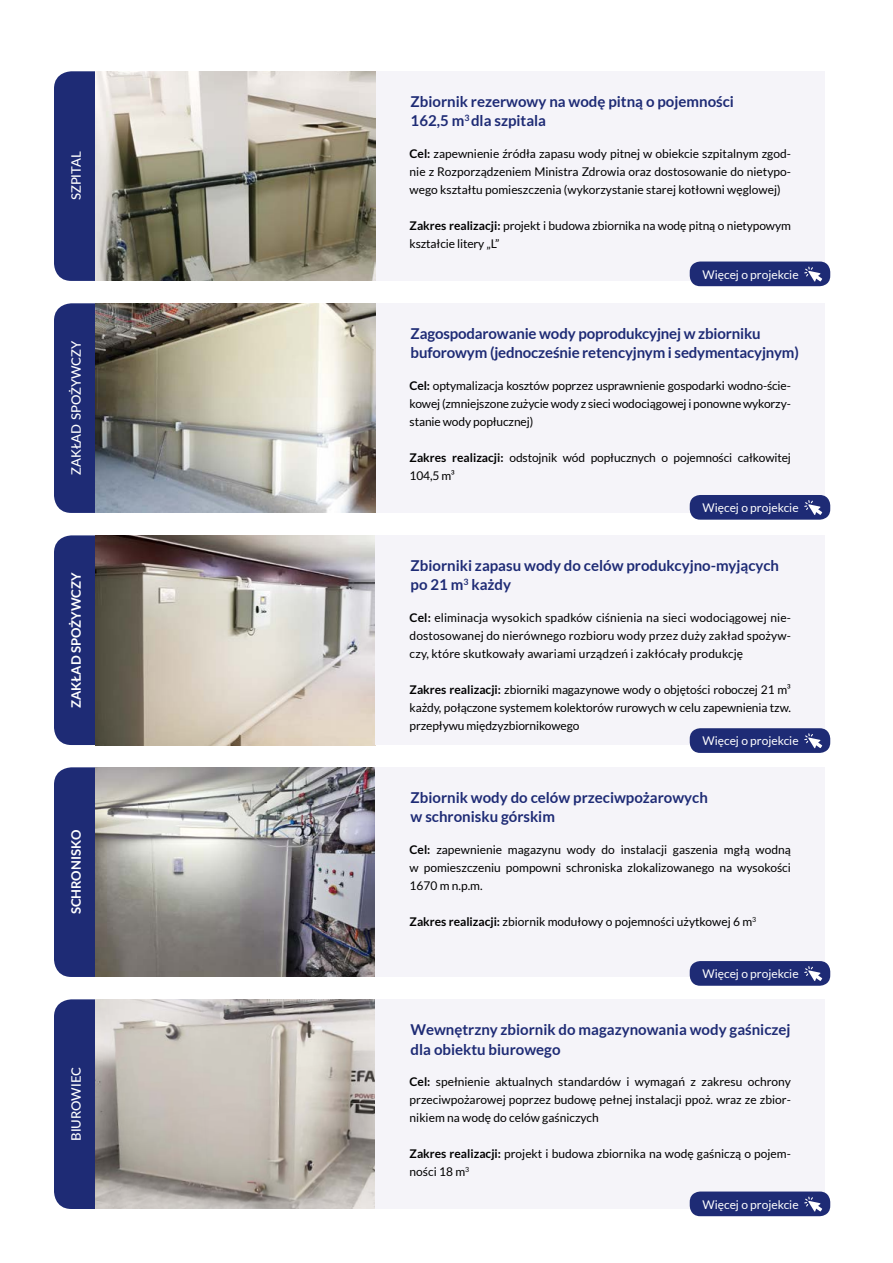
<style>
.page{position:relative;width:893px;height:1263px;background:#fff}
.page>*{position:absolute;margin:0;border:0;box-sizing:border-box;transform-origin:0 0}
.t1{font:700 15px/19.5px "Lato";color:#1e2b75}
.t2{font:500 13.05px "Lato";color:#fff}
.t3{font:700 13.05px "Lato";color:#fff}
.t4{font:12px/18px "Lato";color:#000;text-align:justify}
.t5{font:12px "Lato";color:#fff}
.s1{font-weight:700}
</style>
<div class="page">
<div style="left:54px;top:71px;width:71px;height:210px;background:#1e2b75;border-radius:17px"></div>
<div style="left:375px;top:71px;width:450px;height:210px;background:#f5f4f9"></div>
<img style="left:96px;top:71px;width:279px;height:210px">
<div style="left:375px;top:303px;width:450px;height:210px;background:#f5f4f9"></div>
<div style="left:54px;top:303px;width:71px;height:210px;background:#1e2b75;border-radius:17px"></div>
<img style="left:96px;top:303px;width:279px;height:210px">
<div style="left:54px;top:535px;width:71px;height:210px;background:#1e2b75;border-radius:17px"></div>
<img style="left:96px;top:535px;width:279px;height:210px">
<div style="left:375px;top:535px;width:450px;height:210px;background:#f5f4f9"></div>
<div style="left:54px;top:767px;width:71px;height:210px;background:#1e2b75;border-radius:17px"></div>
<img style="left:96px;top:767px;width:279px;height:210px">
<div style="left:375px;top:767px;width:450px;height:210px;background:#f5f4f9"></div>
<div style="left:54px;top:999px;width:71px;height:210px;background:#1e2b75;border-radius:17px"></div>
<img style="left:96px;top:999px;width:279px;height:210px">
<div style="left:375px;top:999px;width:450px;height:210px;background:#f5f4f9"></div>
<div style="left:690px;top:261px;width:140px;height:25px;background:#1e2b75;border-radius:10px"></div>
<svg style="left:804px;top:267px;width:18px;height:15px"></svg>
<div style="left:690px;top:495px;width:140px;height:25px;background:#1e2b75;border-radius:10px"></div>
<svg style="left:804px;top:500px;width:18px;height:15px"></svg>
<div style="left:690px;top:728px;width:140px;height:25px;background:#1e2b75;border-radius:10px"></div>
<svg style="left:804px;top:733px;width:18px;height:15px"></svg>
<div style="left:690px;top:961px;width:140px;height:25px;background:#1e2b75;border-radius:10px"></div>
<svg style="left:804px;top:966px;width:18px;height:15px"></svg>
<div style="left:690px;top:1191px;width:140px;height:25px;background:#1e2b75;border-radius:10px"></div>
<svg style="left:804px;top:1196px;width:18px;height:15px"></svg>
<p class="t2" style="left:67px;top:200px;width:50px;rotate:-90deg">SZPITAL</p>
<p class="t2" style="left:67px;top:475px;width:136px;rotate:-90deg">ZAKŁAD SPOŻYWCZY</p>
<p class="t3" style="left:69px;top:708px;width:137px;rotate:-90deg">ZAKŁAD SPOŻYWCZY</p>
<p class="t3" style="left:69px;top:914px;width:86px;rotate:-90deg">SCHRONISKO</p>
<p class="t1" style="left:411px;top:92px;width:325px">Zbiornik rezerwowy na wodę pitną o pojemności<br>162,5 m<sup>3</sup> dla szpitala</p>
<p class="t4" style="left:410px;top:144px;width:383px"><span class="s1">Cel:</span> zapewnienie źródła zapasu wody pitnej w obiekcie szpitalnym zgod&shy;nie z Rozporządzeniem Ministra Zdrowia oraz dostosowanie do nietypo&shy;wego kształtu pomieszczenia (wykorzystanie starej kotłowni węglowej)</p>
<p class="t4" style="left:410px;top:216px;width:383px"><span class="s1">Zakres realizacji:</span> projekt i budowa zbiornika na wodę pitną o nietypowym kształcie litery „L”</p>
<p class="t5" style="left:702px;top:268px;width:98px">Więcej o projekcie</p>
<p class="t1" style="left:411px;top:323px;width:390px">Zagospodarowanie wody poprodukcyjnej w zbiorniku buforowym (jednocześnie retencyjnym i sedymentacyjnym)</p>
<p class="t4" style="left:410px;top:376px;width:383px"><span class="s1">Cel:</span> optymalizacja kosztów poprzez usprawnienie gospodarki wodno-ście&shy;kowej (zmniejszone zużycie wody z sieci wodociągowej i ponowne wykorzy&shy;stanie wody popłucznej)</p>
<p class="t4" style="left:410px;top:448px;width:383px"><span class="s1">Zakres realizacji:</span> odstojnik wód popłucznych o pojemności całkowitej<br>104,5 m³</p>
<p class="t5" style="left:702px;top:501px;width:98px">Więcej o projekcie</p>
<p class="t1" style="left:411px;top:555px;width:370px">Zbiorniki zapasu wody do celów produkcyjno-myjących po 21 m<sup>3</sup> każdy</p>
<p class="t4" style="left:410px;top:608px;width:383px"><span class="s1">Cel:</span> eliminacja wysokich spadków ciśnienia na sieci wodociągowej nie&shy;dostosowanej do nierównego rozbioru wody przez duży zakład spożyw&shy;czy, które skutkowały awariami urządzeń i zakłócały produkcję</p>
<p class="t4" style="left:410px;top:680px;width:383px"><span class="s1">Zakres realizacji:</span> zbiorniki magazynowe wody o objętości roboczej 21 m³ każdy, połączone systemem kolektorów rurowych w celu zapewnienia tzw. przepływu międzyzbiornikowego</p>
<p class="t5" style="left:702px;top:734px;width:98px">Więcej o projekcie</p>
<p class="t1" style="left:411px;top:787px;width:299px">Zbiornik wody do celów przeciwpożarowych w schronisku górskim</p>
<p class="t4" style="left:410px;top:840px;width:383px"><span class="s1">Cel:</span> zapewnienie magazynu wody do instalacji gaszenia mgłą wodną w pomieszczeniu pompowni schroniska zlokalizowanego na wysokości 1670 m n.p.m.</p>
<p class="t4" style="left:410px;top:912px;width:348px"><span class="s1">Zakres realizacji:</span> zbiornik modułowy o pojemności użytkowej 6 m<sup>3</sup></p>
<p class="t5" style="left:702px;top:967px;width:98px">Więcej o projekcie</p>
<p class="t1" style="left:411px;top:1019px;width:381px">Wewnętrzny zbiornik do magazynowania wody gaśniczej dla obiektu biurowego</p>
<p class="t2" style="left:67px;top:1141px;width:75px;rotate:-90deg">BIUROWIEC</p>
<p class="t4" style="left:410px;top:1072px;width:383px"><span class="s1">Cel:</span> spełnienie aktualnych standardów i wymagań z zakresu ochrony przeciwpożarowej poprzez budowę pełnej instalacji ppoż. wraz ze zbior&shy;nikiem na wodę do celów gaśniczych</p>
<p class="t4" style="left:410px;top:1144px;width:383px"><span class="s1">Zakres realizacji:</span> projekt i budowa zbiornika na wodę gaśniczą o pojem&shy;ności 18 m<sup>3</sup></p>
<p class="t5" style="left:702px;top:1198px;width:98px">Więcej o projekcie</p>
</div>
